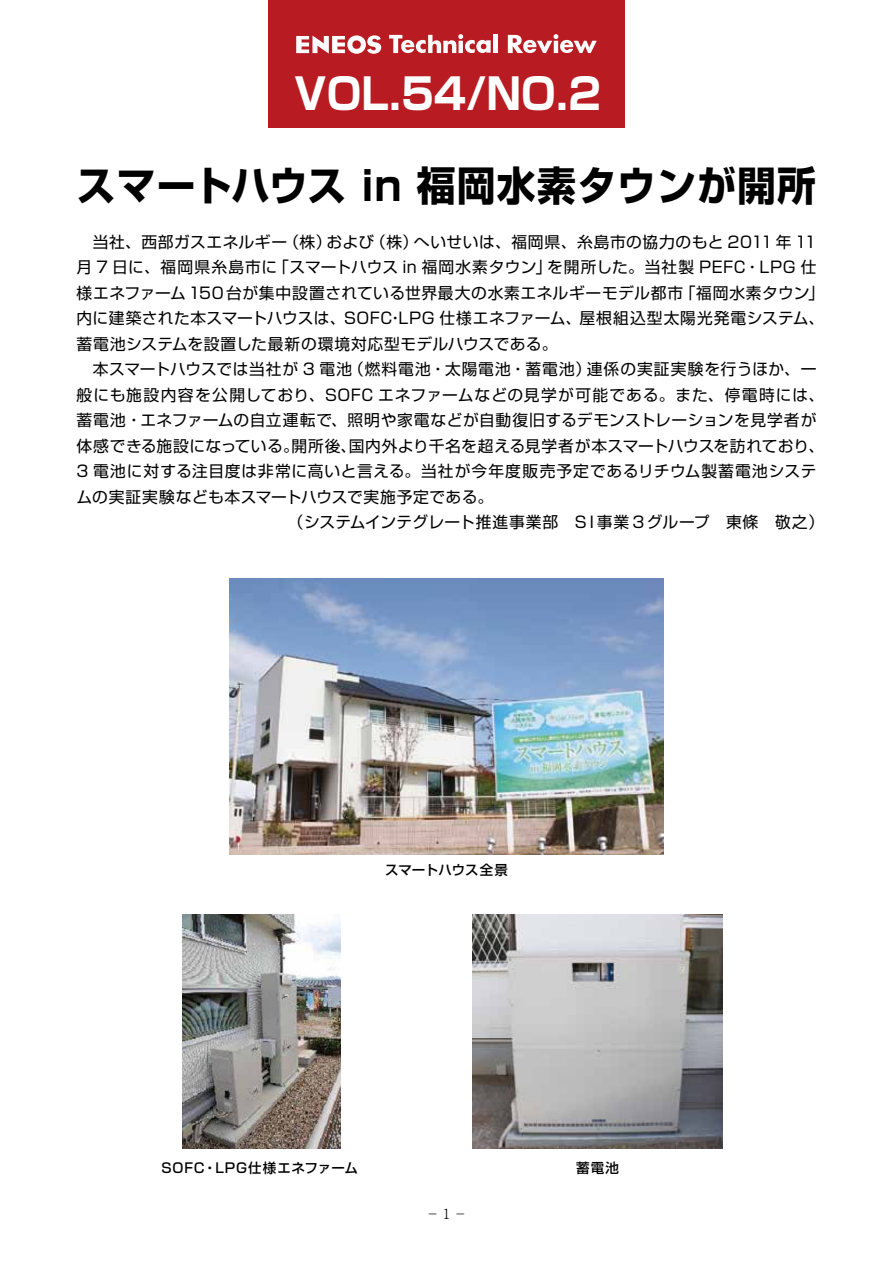
<style>
.page{position:relative;width:893px;height:1263px;background:#fff}
.page>*{position:absolute;margin:0;border:0;box-sizing:border-box;transform-origin:0 0}
.t1{font:700 42.75px "Shin Go Pro";color:#fff;scale:.93 1}
.t2{font:700 40.5px "Shin Go Pro";letter-spacing:.03em;color:#000;scale:.96 1}
.t3{font:15.75px "Shin Go Pro";letter-spacing:.035em;color:#000}
.t4{font:15.75px "Shin Go Pro";letter-spacing:.06em;color:#000}
.t5{font:15.75px "Shin Go Pro";letter-spacing:.055em;color:#000}
.t6{font:300 13.8px "Ryumin Pro";color:#000}
.t7{font:500 13.5px "Shin Go Pro";letter-spacing:.06em;color:#000}
.t8{font:500 13.5px "Shin Go Pro";color:#000}
</style>
<div class="page">
<div style="left:268px;top:0;width:357px;height:127px;background:#b81c22"></div>
<svg style="left:296px;top:35px;width:85px;height:19px"></svg>
<svg style="left:508px;top:34px;width:89px;height:19px"></svg>
<div style="left:493px;top:35px;width:5px;height:18px;background:#fff"></div>
<svg style="left:389px;top:34px;width:102px;height:19px"></svg>
<img style="left:230px;top:578px;width:433px;height:277px">
<img style="left:183px;top:914px;width:157px;height:234px">
<img style="left:472px;top:914px;width:251px;height:234px">
<h1 class="t1" style="left:294px;top:60px;width:331px">VOL.54/NO.2</h1>
<h2 class="t2" style="left:77px;top:154px;width:772px">スマートハウス in 福岡水素タウンが開所</h2>
<p class="t3" style="left:77px;top:229px;width:741px">　当社、西部ガスエネルギー（株）および（株）へいせいは、福岡県、糸島市の協力のもと 2011 年 11</p>
<p class="t3" style="left:77px;top:254px;width:741px">月 7 日に、福岡県糸島市に「スマートハウス in 福岡水素タウン」を開所した。当社製 PEFC・LPG 仕</p>
<p class="t3" style="left:77px;top:280px;width:749px">様エネファーム150台が集中設置されている世界最大の水素エネルギーモデル都市「福岡水素タウン」</p>
<p class="t3" style="left:77px;top:305px;width:749px">内に建築された本スマートハウスは、SOFC・LPG 仕様エネファーム、屋根組込型太陽光発電システム、</p>
<p class="t3" style="left:77px;top:331px;width:482px">蓄電池システムを設置した最新の環境対応型モデルハウスである。</p>
<p class="t3" style="left:77px;top:356px;width:741px">　本スマートハウスでは当社が 3 電池（燃料電池・太陽電池・蓄電池）連係の実証実験を行うほか、一</p>
<p class="t4" style="left:77px;top:382px;width:749px">般にも施設内容を公開しており、SOFC エネファームなどの見学が可能である。また、停電時には、</p>
<p class="t3" style="left:77px;top:407px;width:741px">蓄電池・エネファームの自立運転で、照明や家電などが自動復旧するデモンストレーションを見学者が</p>
<p class="t3" style="left:77px;top:433px;width:749px">体感できる施設になっている。開所後、国内外より千名を超える見学者が本スマートハウスを訪れており、</p>
<p class="t5" style="left:77px;top:458px;width:741px">3 電池に対する注目度は非常に高いと言える。当社が今年度販売予定であるリチウム製蓄電池システ</p>
<p class="t3" style="left:77px;top:484px;width:418px">ムの実証実験なども本スマートハウスで実施予定である。</p>
<p class="t3" style="left:288px;top:509px;width:538px">（システムインテグレート推進事業部　S I 事業 3グループ　東條　敬之）</p>
<p class="t8" style="left:385px;top:859px;width:124px">スマートハウス全景</p>
<p class="t7" style="left:161px;top:1156px;width:198px">SOFC・LPG仕様エネファーム</p>
<p class="t7" style="left:576px;top:1156px;width:44px">蓄電池</p>
<p class="t6" style="left:426px;top:1202px;width:43px">−1−</p>
</div>
